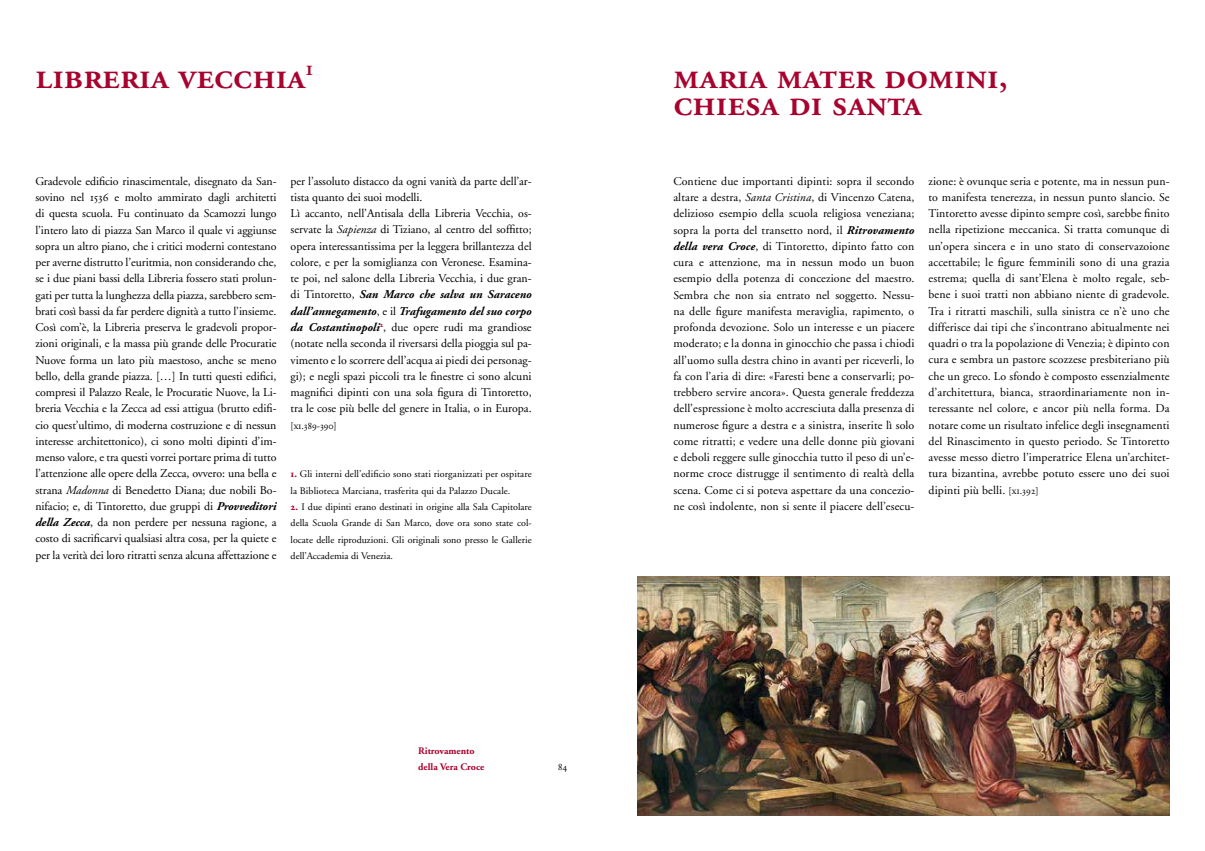
<style>
.page{position:relative;width:1205px;height:851px;background:#fff}
.page>*{position:absolute;margin:0;border:0;box-sizing:border-box;transform-origin:0 0}
.t1{font:37.5px/27.5px "Adobe Garamond Semibold SC";color:#a7032f}
.t2{font:11.88px/16.2px "Adobe Garamond";color:#000;text-align:justify}
.t3{font:10px/16.2px "Adobe Garamond";letter-spacing:.01em;color:#000}
.t4{font:700 10px/16.2px "Adobe Garamond";color:#a7032f}
.t5{font:10px "Adobe Garamond Regular SC";color:#000}
.s1{font-family:"Adobe Garamond Regular SC"}
.s2{font-style:italic}
.s3{font-weight:700;font-style:italic}
.s4{font-family:"Adobe Garamond"}
.s5{font-family:"Adobe Garamond Exp";font-weight:700;color:#a7032f}
.s6{font-size:10px}
.s7{font-family:"Adobe Garamond Regular SC";font-size:10px}
</style>
<div class="page">
<img style="left:638px;top:576px;width:531px;height:239px">
<svg style="left:638px;top:763px;width:7px;height:9px"></svg>
<h1 class="t1" style="left:35px;top:63px;width:280px">libreria vecchia<sup>1</sup></h1>
<p class="t2" style="left:35px;top:173px;width:243px">Gradevole edificio rinascimentale, disegnato da San&shy;sovino nel <span class="s1">1536</span> e molto ammirato dagli architetti di questa scuola. Fu continuato da Scamozzi lungo l’intero lato di piazza San Marco il quale vi aggiunse sopra un altro piano, che i critici moderni contestano per averne distrutto l’euritmia, non considerando che, se i due piani bassi della Libreria fossero stati prolun&shy;gati per tutta la lunghezza della piazza, sarebbero sem&shy;brati così bassi da far perdere dignità a tutto l’insieme.<br>Così com’è, la Libreria preserva le gradevoli propor&shy;zioni originali, e la massa più grande delle Procuratie Nuove forma un lato più maestoso, anche se meno bello, della grande piazza. […] In tutti questi edifici, compresi il Palazzo Reale, le Procuratie Nuove, la Li&shy;breria Vecchia e la Zecca ad essi attigua (brutto edifi&shy;cio quest’ultimo, di moderna costruzione e di nessun interesse architettonico), ci sono molti dipinti d’im&shy;menso valore, e tra questi vorrei portare prima di tutto l’attenzione alle opere della Zecca, ovvero: una bella e strana <span class="s2">Madonna</span> di Benedetto Diana; due nobili Bo&shy;nifacio; e, di Tintoretto, due gruppi di <span class="s3">Provveditori della Zecca</span>, da non perdere per nessuna ragione, a costo di sacrificarvi qualsiasi altra cosa, per la quiete e per la verità dei loro ritratti senza alcuna affettazione e</p>
<p class="t2" style="left:291px;top:173px;width:243px;text-align:left">per l’assoluto distacco da ogni vanità da parte dell’ar&shy;tista quanto dei suoi modelli.<br>Lì accanto, nell’Antisala della Libreria Vecchia, os&shy;servate la <span class="s2">Sapienza</span> di Tiziano, al centro del soffitto; opera interessantissima per la leggera brillantezza del colore, e per la somiglianza con Veronese. Esamina&shy;te poi, nel salone della Libreria Vecchia, i due gran&shy;di Tintoretto, <span class="s3">San Marco che salva un Saraceno dall’annegamento</span>, e il <span class="s3">Trafugamento del suo corpo da Costantinopoli</span><sup>2</sup>, due opere rudi ma grandiose (notate nella seconda il riversarsi della pioggia sul pa&shy;vimento e lo scorrere dell’acqua ai piedi dei personag&shy;gi); e negli spazi piccoli tra le finestre ci sono alcuni magnifici dipinti con una sola figura di Tintoretto, tra le cose più belle del genere in Italia, o in Europa.</p>
<p class="t5" style="left:291px;top:420px;width:48px"><span class="s4">[</span>xi<span class="s4">.</span>389<span class="s4">-</span>390<span class="s4">]</span></p>
<p class="t3" style="left:291px;top:466px;width:242px"><span class="s5">1.</span> Gli interni dell’edificio sono stati riorganizzati per ospitare la Biblioteca Marciana, trasferita qui da Palazzo Ducale.</p>
<p class="t3" style="left:291px;top:499px;width:243px;text-align:justify"><span class="s5">2.</span> I due dipinti erano destinati in origine alla Sala Capitolare della Scuola Grande di San Marco, dove ora sono state col&shy;locate delle riproduzioni. Gli originali sono presso le Gallerie dell’Accademia di Venezia.</p>
<p class="t4" style="left:418px;top:742px;width:68px">Ritrovamento della Vera Croce</p>
<h1 class="t1" style="left:673px;top:63px;width:336px">maria mater domini, chiesa di santa</h1>
<p class="t2" style="left:673px;top:173px;width:243px">Contiene due importanti dipinti: sopra il secondo altare a destra, <span class="s2">Santa Cristina</span>, di Vincenzo Catena, delizioso esempio della scuola religiosa veneziana; sopra la porta del transetto nord, il <span class="s3">Ritrovamento della vera Croce</span>, di Tintoretto, dipinto fatto con cura e attenzione, ma in nessun modo un buon esempio della potenza di concezione del maestro.<br>Sembra che non sia entrato nel soggetto. Nessu&shy;na delle figure manifesta meraviglia, rapimento, o profonda devozione. Solo un interesse e un piacere moderato; e la donna in ginocchio che passa i chiodi all’uomo sulla destra chino in avanti per riceverli, lo fa con l’aria di dire: «Faresti bene a conservarli; po&shy;trebbero servire ancora». Questa generale freddezza dell’espressione è molto accresciuta dalla presenza di numerose figure a destra e a sinistra, inserite lì solo come ritratti; e vedere una delle donne più giovani e deboli reggere sulle ginocchia tutto il peso di un’e&shy;norme croce distrugge il sentimento di realtà della scena. Come ci si poteva aspettare da una concezio&shy;ne così indolente, non si sente il piacere dell’esecu-</p>
<p class="t2" style="left:928px;top:173px;width:243px">zione: è ovunque seria e potente, ma in nessun pun&shy;to manifesta tenerezza, in nessun punto slancio. Se Tintoretto avesse dipinto sempre così, sarebbe finito nella ripetizione meccanica. Si tratta comunque di un’opera sincera e in uno stato di conservazoione accettabile; le figure femminili sono di una grazia estrema; quella di sant’Elena è molto regale, seb&shy;bene i suoi tratti non abbiano niente di gradevole.<br>Tra i ritratti maschili, sulla sinistra ce n’è uno che differisce dai tipi che s’incontrano abitualmente nei quadri o tra la popolazione di Venezia; è dipinto con cura e sembra un pastore scozzese presbiteriano più che un greco. Lo sfondo è composto essenzialmente d’architettura, bianca, straordinariamente non in&shy;teressante nel colore, e ancor più nella forma. Da notare come un risultato infelice degli insegnamenti del Rinascimento in questo periodo. Se Tintoretto avesse messo dietro l’imperatrice Elena un’architet&shy;tura bizantina, avrebbe potuto essere uno dei suoi dipinti più belli. <span class="s6">[</span><span class="s7">xi</span><span class="s6">.</span><span class="s7">392</span><span class="s6">]</span></p>
</div>
